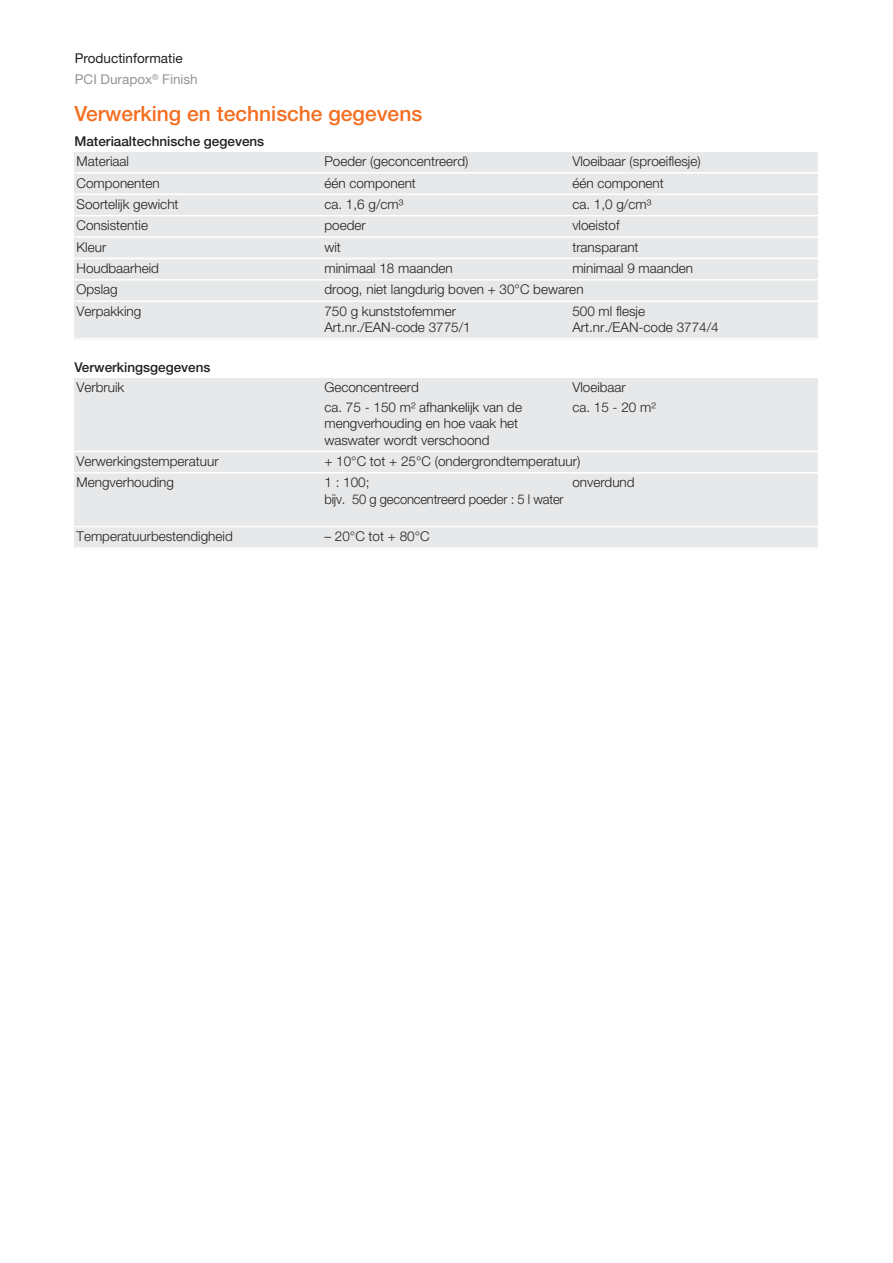
<style>
.page{position:relative;width:893px;height:1263px;background:#fff}
.page>*{position:absolute;margin:0;border:0;box-sizing:border-box;transform-origin:0 0}
.t1{font:500 21px "Helvetica Neue LT Pro";color:#f36e21}
.t2{font:300 13.5px/16.2px "Helvetica Neue LT Pro";color:#231f20}
.t3{font:500 13.5px "Helvetica Neue LT Pro";color:#231f20}
.t4{font:13.5px/21.3px "Helvetica Neue LT Pro";color:#231f20}
.s1{color:#939598}
</style>
<div class="page">
<div style="left:74px;top:152px;width:248px;height:21px;background:#e7e8e9"></div>
<div style="left:322px;top:152px;width:248px;height:21px;background:#e7e8e9"></div>
<div style="left:570px;top:152px;width:248px;height:21px;background:#e7e8e9"></div>
<div style="left:74px;top:173px;width:248px;height:21px;background:#e7e8e9"></div>
<div style="left:322px;top:173px;width:248px;height:21px;background:#e7e8e9"></div>
<div style="left:570px;top:173px;width:248px;height:21px;background:#e7e8e9"></div>
<div style="left:74px;top:194px;width:248px;height:22px;background:#e7e8e9"></div>
<div style="left:322px;top:194px;width:248px;height:22px;background:#e7e8e9"></div>
<div style="left:570px;top:194px;width:248px;height:22px;background:#e7e8e9"></div>
<div style="left:74px;top:216px;width:248px;height:21px;background:#e7e8e9"></div>
<div style="left:322px;top:216px;width:248px;height:21px;background:#e7e8e9"></div>
<div style="left:570px;top:216px;width:248px;height:21px;background:#e7e8e9"></div>
<div style="left:74px;top:237px;width:248px;height:21px;background:#e7e8e9"></div>
<div style="left:322px;top:237px;width:248px;height:21px;background:#e7e8e9"></div>
<div style="left:570px;top:237px;width:248px;height:21px;background:#e7e8e9"></div>
<div style="left:74px;top:258px;width:248px;height:22px;background:#e7e8e9"></div>
<div style="left:322px;top:258px;width:248px;height:22px;background:#e7e8e9"></div>
<div style="left:570px;top:258px;width:248px;height:22px;background:#e7e8e9"></div>
<div style="left:74px;top:280px;width:248px;height:21px;background:#e7e8e9"></div>
<div style="left:322px;top:280px;width:496px;height:21px;background:#e7e8e9"></div>
<div style="left:74px;top:301px;width:248px;height:38px;background:#e7e8e9"></div>
<div style="left:322px;top:301px;width:248px;height:38px;background:#e7e8e9"></div>
<div style="left:570px;top:301px;width:248px;height:38px;background:#e7e8e9"></div>
<hr style="left:74px;top:172px;width:744px;height:2px;background:#fff">
<hr style="left:74px;top:194px;width:744px;height:1px;background:#fff">
<hr style="left:74px;top:215px;width:744px;height:1px;background:#fff">
<hr style="left:74px;top:236px;width:744px;height:2px;background:#fff">
<hr style="left:74px;top:258px;width:744px;height:1px;background:#fff">
<hr style="left:74px;top:279px;width:744px;height:2px;background:#fff">
<hr style="left:74px;top:300px;width:744px;height:2px;background:#fff">
<hr style="left:74px;top:338px;width:744px;height:1px;background:#fff">
<div style="left:74px;top:378px;width:248px;height:20px;background:#e7e8e9"></div>
<div style="left:322px;top:378px;width:248px;height:20px;background:#e7e8e9"></div>
<div style="left:570px;top:378px;width:248px;height:20px;background:#e7e8e9"></div>
<div style="left:74px;top:398px;width:248px;height:53px;background:#e7e8e9"></div>
<div style="left:322px;top:398px;width:248px;height:53px;background:#e7e8e9"></div>
<div style="left:570px;top:398px;width:248px;height:53px;background:#e7e8e9"></div>
<div style="left:74px;top:451px;width:248px;height:22px;background:#e7e8e9"></div>
<div style="left:322px;top:451px;width:496px;height:22px;background:#e7e8e9"></div>
<div style="left:74px;top:473px;width:248px;height:54px;background:#e7e8e9"></div>
<div style="left:322px;top:473px;width:248px;height:54px;background:#e7e8e9"></div>
<div style="left:570px;top:473px;width:248px;height:54px;background:#e7e8e9"></div>
<div style="left:74px;top:527px;width:248px;height:22px;background:#e7e8e9"></div>
<div style="left:322px;top:527px;width:248px;height:22px;background:#e7e8e9"></div>
<div style="left:570px;top:527px;width:248px;height:22px;background:#e7e8e9"></div>
<hr style="left:74px;top:451px;width:744px;height:1px;background:#fff">
<hr style="left:74px;top:472px;width:744px;height:1px;background:#fff">
<hr style="left:74px;top:526px;width:744px;height:1px;background:#fff">
<hr style="left:74px;top:547px;width:744px;height:2px;background:#fff">
<p class="t4" style="left:75px;top:49px;width:124px">Productinformatie<br><span class="s1">PCI Durapox</span><sup>®</sup> <span class="s1">Finish</span></p>
<h1 class="t1" style="left:74px;top:106px;width:349px">Verwerking en technische gegevens</h1>
<p class="t3" style="left:74px;top:136px;width:191px">Materiaaltechnische gegevens</p>
<p class="t2" style="left:77px;top:155px;width:54px">Materiaal</p>
<p class="t2" style="left:324px;top:155px;width:146px">Poeder (geconcentreerd)</p>
<p class="t2" style="left:572px;top:155px;width:130px">Vloeibaar (sproeiflesje)</p>
<p class="t2" style="left:77px;top:176px;width:85px">Componenten</p>
<p class="t2" style="left:324px;top:176px;width:93px">één component</p>
<p class="t2" style="left:572px;top:176px;width:93px">één component</p>
<p class="t2" style="left:77px;top:197px;width:104px">Soortelijk gewicht</p>
<p class="t2" style="left:324px;top:197px;width:80px">ca. 1,6 g/cm³</p>
<p class="t2" style="left:572px;top:197px;width:80px">ca. 1,0 g/cm³</p>
<p class="t2" style="left:77px;top:219px;width:73px">Consistentie</p>
<p class="t2" style="left:324px;top:219px;width:43px">poeder</p>
<p class="t2" style="left:572px;top:219px;width:49px">vloeistof</p>
<p class="t2" style="left:77px;top:240px;width:31px">Kleur</p>
<p class="t2" style="left:324px;top:240px;width:18px">wit</p>
<p class="t2" style="left:572px;top:240px;width:68px">transparant</p>
<p class="t2" style="left:77px;top:261px;width:84px">Houdbaarheid</p>
<p class="t2" style="left:324px;top:261px;width:130px">minimaal 18 maanden</p>
<p class="t2" style="left:572px;top:261px;width:122px">minimaal 9 maanden</p>
<p class="t2" style="left:77px;top:283px;width:43px">Opslag</p>
<p class="t2" style="left:324px;top:283px;width:261px">droog, niet langdurig boven + 30°C bewaren</p>
<p class="t2" style="left:77px;top:304px;width:66px">Verpakking</p>
<p class="t2" style="left:324px;top:304px;width:148px">750 g kunststofemmer<br>Art.nr./EAN-code 3775/1</p>
<p class="t2" style="left:572px;top:304px;width:148px">500 ml flesje<br>Art.nr./EAN-code 3774/4</p>
<p class="t3" style="left:74px;top:362px;width:138px">Verwerkingsgegevens</p>
<p class="t2" style="left:77px;top:381px;width:49px">Verbruik</p>
<p class="t2" style="left:324px;top:381px;width:96px">Geconcentreerd</p>
<p class="t2" style="left:572px;top:381px;width:55px">Vloeibaar</p>
<p class="t2" style="left:324px;top:401px;width:199px">ca. 75 - 150 m² afhankelijk van de mengverhouding en hoe vaak het waswater wordt verschoond</p>
<p class="t2" style="left:572px;top:401px;width:85px">ca. 15 - 20 m²</p>
<p class="t2" style="left:77px;top:454px;width:144px">Verwerkingstemperatuur</p>
<p class="t2" style="left:324px;top:454px;width:257px">+ 10°C tot + 25°C (ondergrondtemperatuur)</p>
<p class="t2" style="left:77px;top:476px;width:99px">Mengverhouding</p>
<p class="t2" style="left:324px;top:476px;width:241px">1 : 100;<br>bijv. 50 g geconcentreerd poeder : 5 l water</p>
<p class="t2" style="left:572px;top:476px;width:64px">onverdund</p>
<p class="t2" style="left:77px;top:530px;width:158px">Temperatuurbestendigheid</p>
<p class="t2" style="left:324px;top:530px;width:107px">– 20°C tot + 80°C</p>
</div>
